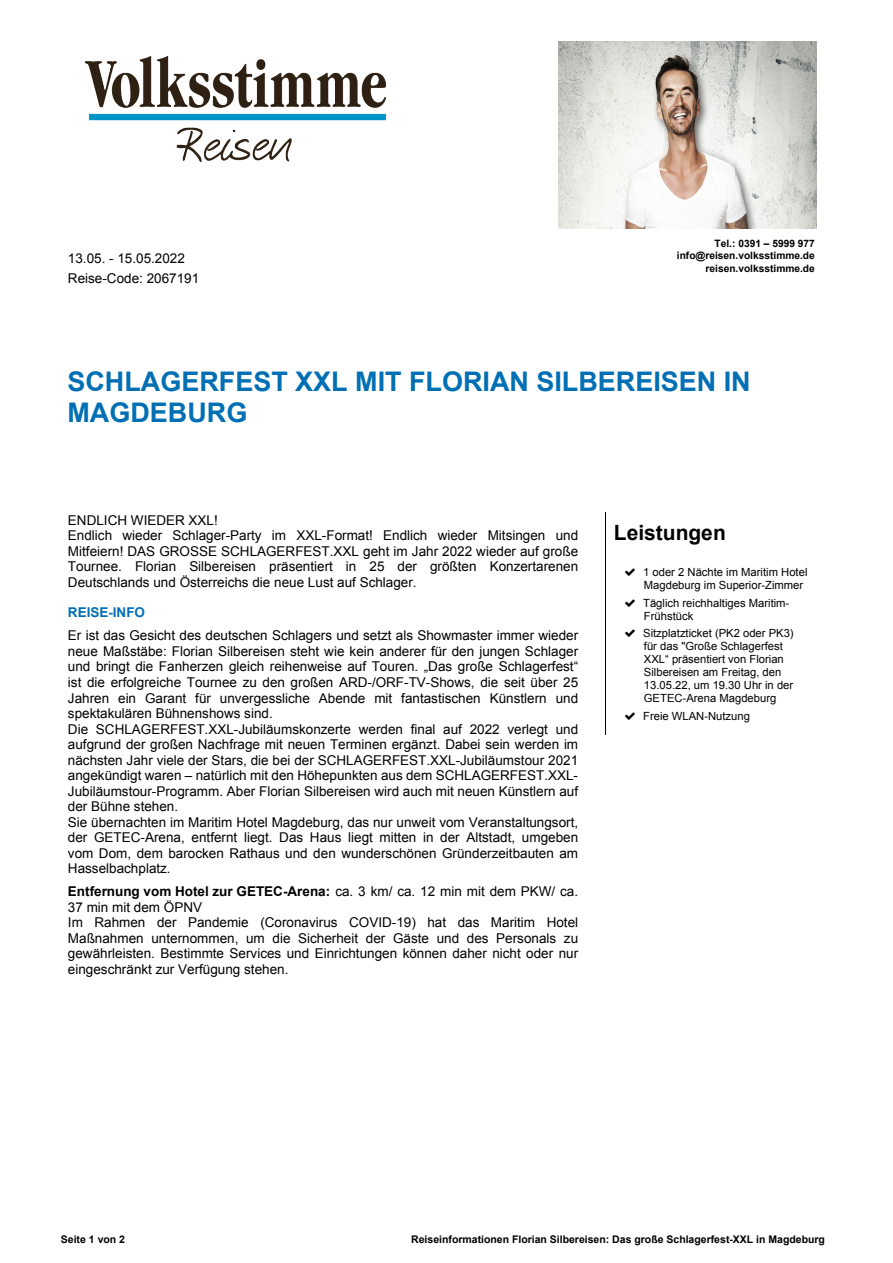
<style>
.page{position:relative;width:893px;height:1263px;background:#fff}
.page>*{position:absolute;margin:0;border:0;box-sizing:border-box;transform-origin:0 0}
.t1{font:700 27px/31px "Arial";color:#006fb3}
.t2{font:700 21px "Arial";color:#000}
.t3{font:13.5px/15.6px "Arial";color:#000}
.t4{font:700 13.5px "Arial";color:#006fb3}
.t5{font:11.25px/12.9px "Arial";color:#000}
.t6{font:700 10.5px "Arial";color:#000}
.t7{font:700 10.2px/12.3px "Arial";color:#000;text-align:right}
.s1{font-weight:700}
</style>
<div class="page">
<hr style="left:605px;top:512px;width:1px;height:223px;background:#000">
<img style="left:86px;top:56px;width:300px;height:105px">
<img style="left:558px;top:41px;width:258px;height:188px">
<p class="t3" style="left:68px;top:250px;width:133px;line-height:20px">13.05. - 15.05.2022<br>Reise-Code: 2067191</p>
<p class="t7" style="left:677px;top:238px;width:139px">Tel.: 0391 – 5999 977 info@reisen.volksstimme.de reisen.volksstimme.de</p>
<h1 class="t1" style="left:68px;top:368px;width:685px">SCHLAGERFEST XXL MIT FLORIAN SILBEREISEN IN<br>MAGDEBURG</h1>
<p class="t3" style="left:68px;top:513px;width:512px">ENDLICH WIEDER XXL!<br>Endlich wieder Schlager-Party im XXL-Format! Endlich wieder Mitsingen und Mitfeiern! DAS GROSSE SCHLAGERFEST.XXL geht im Jahr 2022 wieder auf große Tournee. Florian Silbereisen präsentiert in 25 der größten Konzertarenen Deutschlands und Österreichs die neue Lust auf Schlager.</p>
<p class="t4" style="left:68px;top:608px;width:79px">REISE-INFO</p>
<p class="t3" style="left:68px;top:629px;width:512px">Er ist das Gesicht des deutschen Schlagers und setzt als Showmaster immer wieder neue Maßstäbe: Florian Silbereisen steht wie kein anderer für den jungen Schlager und bringt die Fanherzen gleich reihenweise auf Touren. „Das große Schlagerfest“ ist die erfolgreiche Tournee zu den großen ARD-/ORF-TV-Shows, die seit über 25<br>Jahren ein Garant für unvergessliche Abende mit fantastischen Künstlern und spektakulären Bühnenshows sind.<br>Die SCHLAGERFEST.XXL-Jubiläumskonzerte werden final auf 2022 verlegt und aufgrund der großen Nachfrage mit neuen Terminen ergänzt. Dabei sein werden im nächsten Jahr viele der Stars, die bei der SCHLAGERFEST.XXL-Jubiläumstour 2021 angekündigt waren – natürlich mit den Höhepunkten aus dem SCHLAGERFEST.XXL-Jubiläumstour-Programm. Aber Florian Silbereisen wird auch mit neuen Künstlern auf der Bühne stehen.<br>Sie übernachten im Maritim Hotel Magdeburg, das nur unweit vom Veranstaltungsort, der GETEC-Arena, entfernt liegt. Das Haus liegt mitten in der Altstadt, umgeben vom Dom, dem barocken Rathaus und den wunderschönen Gründerzeitbauten am Hasselbachplatz.</p>
<p class="t3" style="left:68px;top:885px;width:512px"><span class="s1">Entfernung vom Hotel zur GETEC-Arena:</span> ca. 3 km/ ca. 12 min mit dem PKW/ ca.<br>37 min mit dem ÖPNV<br>Im Rahmen der Pandemie (Coronavirus COVID-19) hat das Maritim Hotel Maßnahmen unternommen, um die Sicherheit der Gäste und des Personals zu gewährleisten. Bestimmte Services und Einrichtungen können daher nicht oder nur eingeschränkt zur Verfügung stehen.</p>
<h2 class="t2" style="left:614px;top:525px;width:113px">Leistungen</h2>
<p class="t5" style="left:643px;top:567px;width:166px">1 oder 2 Nächte im Maritim Hotel<br>Magdeburg im Superior-Zimmer</p>
<p class="t5" style="left:643px;top:598px;width:148px">Täglich reichhaltiges Maritim-<br>Frühstück</p>
<p class="t5" style="left:643px;top:628px;width:152px">Sitzplatzticket (PK2 oder PK3) für das "Große Schlagerfest<br>XXL“ präsentiert von Florian<br>Silbereisen am Freitag, den<br>13.05.22, um 19.30 Uhr in der<br>GETEC-Arena Magdeburg</p>
<p class="t5" style="left:643px;top:710px;width:108px">Freie WLAN-Nutzung</p>
<p class="t6" style="left:61px;top:1235px;width:66px">Seite 1 von 2</p>
<p class="t6" style="left:411px;top:1235px;width:415px">Reiseinformationen Florian Silbereisen: Das große Schlagerfest-XXL in Magdeburg</p>
</div>
